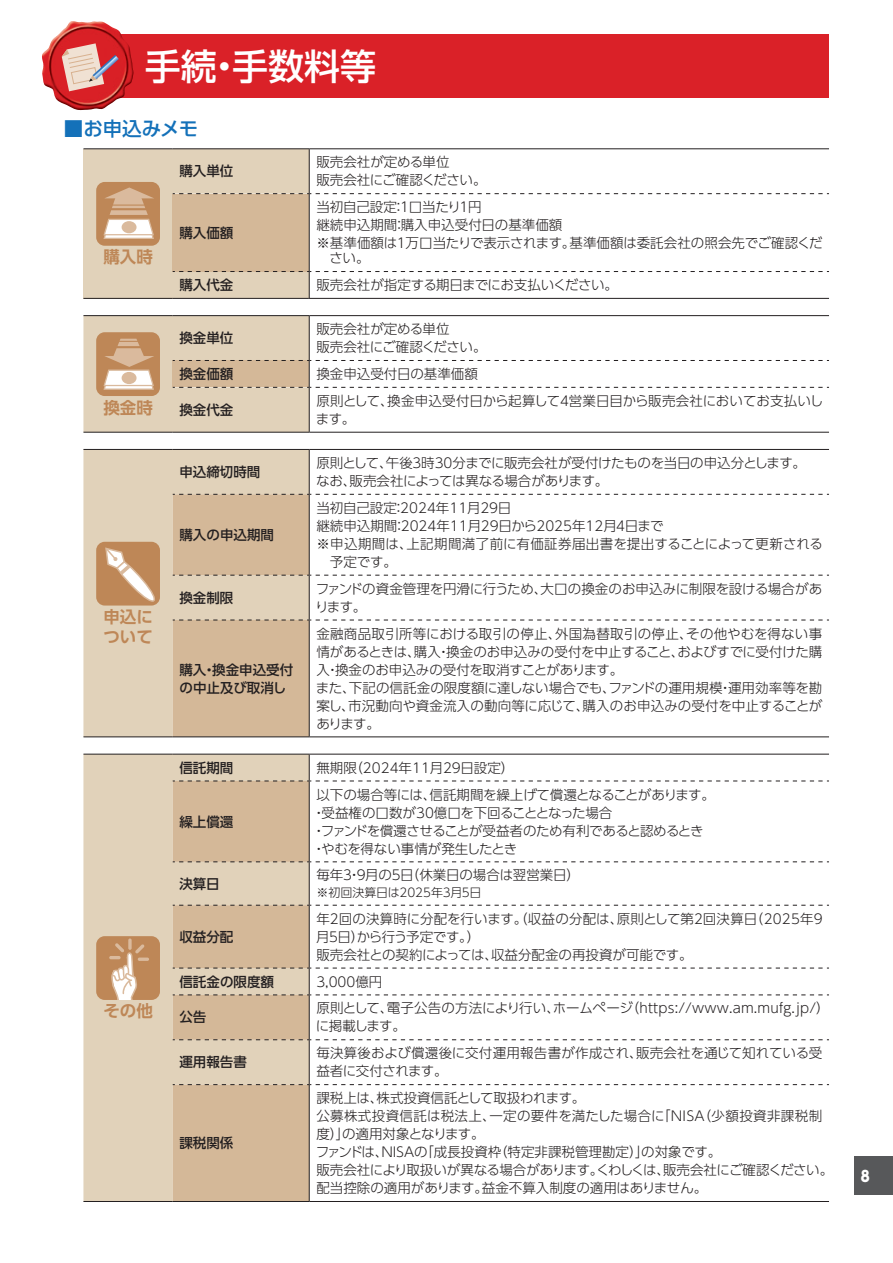
<style>
.page{position:relative;width:893px;height:1263px;background:#fff}
.page>*{position:absolute;margin:0;border:0;box-sizing:border-box;transform-origin:0 0}
.t1{font:500 36px "UD Shin Go Pro";color:#fff}
.t2{font:500 19.5px "UD Shin Go Pro";letter-spacing:-.005em;color:#1471b9}
.t3{font:700 16.5px/19.5px "UD Shin Go Pro De";color:#be8757}
.t4{font:800 15px "UD Shin Go Pro";color:#fff;scale:.9 1}
.t5{font:300 13.5px/18px "UD Shin Go Pro";color:#231f20}
.t6{font:300 13.5px/18px "UD Shin Go Pro";letter-spacing:-.02em;color:#231f20}
.t7{font:500 13.5px/18px "UD Shin Go Pro";color:#231f20}
.t8{font:300 13.5px/18px "UD Shin Go Pro";letter-spacing:-.025em;color:#231f20}
.t9{font:300 13.5px "UD Shin Go Pro";letter-spacing:.02em;color:#231f20}
.t10{font:300 12px "UD Shin Go Pro";letter-spacing:-.01em;color:#231f20}
</style>
<div class="page">
<div style="left:855px;top:1157px;width:38px;height:38px;background:#57585a"></div>
<div style="left:83px;top:149px;width:90px;height:149px;background:#e1d2ba"></div>
<hr style="left:83px;top:148px;width:90px;height:1px;background:#231f20">
<hr style="left:83px;top:298px;width:90px;height:1px;background:#231f20">
<hr style="left:173px;top:148px;width:136px;height:1px;background:#231f20">
<hr style="left:309px;top:148px;width:520px;height:1px;background:#231f20">
<svg style="left:173px;top:149px;width:656px;height:149px"></svg>
<hr style="left:173px;top:298px;width:136px;height:1px;background:#231f20">
<hr style="left:309px;top:298px;width:520px;height:1px;background:#231f20">
<div style="left:96px;top:182px;width:64px;height:64px;background:#be8757;border-radius:9px"></div>
<svg style="left:103px;top:187px;width:51px;height:52px"></svg>
<hr style="left:83px;top:315px;width:90px;height:1px;background:#231f20">
<hr style="left:83px;top:432px;width:90px;height:1px;background:#231f20">
<hr style="left:173px;top:315px;width:136px;height:1px;background:#231f20">
<hr style="left:309px;top:315px;width:520px;height:1px;background:#231f20">
<hr style="left:173px;top:432px;width:136px;height:1px;background:#231f20">
<hr style="left:309px;top:432px;width:520px;height:1px;background:#231f20">
<svg style="left:83px;top:316px;width:746px;height:116px"></svg>
<div style="left:83px;top:450px;width:226px;height:286px;background:#e1d2ba"></div>
<hr style="left:83px;top:736px;width:90px;height:1px;background:#231f20">
<hr style="left:309px;top:450px;width:1px;height:44px;background:#231f20">
<svg style="left:173px;top:494px;width:656px;height:243px"></svg>
<hr style="left:83px;top:449px;width:90px;height:1px;background:#231f20">
<hr style="left:173px;top:449px;width:136px;height:1px;background:#231f20">
<hr style="left:309px;top:449px;width:520px;height:1px;background:#231f20">
<div style="left:96px;top:542px;width:64px;height:63px;background:#be8757;border-radius:9px"></div>
<svg style="left:104px;top:546px;width:56px;height:63px"></svg>
<svg style="left:83px;top:755px;width:90px;height:446px;background:#e2d3bc"></svg>
<svg style="left:173px;top:782px;width:136px;height:419px;background:#d6bd9f"></svg>
<hr style="left:83px;top:754px;width:90px;height:1px;background:#231f20">
<hr style="left:309px;top:781px;width:1px;height:80px;background:#231f20">
<hr style="left:309px;top:862px;width:1px;height:43px;background:#231f20">
<hr style="left:309px;top:905px;width:1px;height:63px;background:#231f20">
<hr style="left:309px;top:995px;width:1px;height:44px;background:#231f20">
<hr style="left:309px;top:1040px;width:1px;height:44px;background:#231f20">
<hr style="left:309px;top:1085px;width:1px;height:116px;background:#231f20">
<hr style="left:173px;top:1201px;width:136px;height:1px;background:#231f20">
<hr style="left:309px;top:1201px;width:520px;height:1px;background:#231f20">
<hr style="left:83px;top:1201px;width:90px;height:1px;background:#231f20">
<svg style="left:173px;top:754px;width:656px;height:28px"></svg>
<svg style="left:173px;top:861px;width:656px;height:1px"></svg>
<svg style="left:173px;top:905px;width:656px;height:1px"></svg>
<svg style="left:173px;top:968px;width:656px;height:27px"></svg>
<svg style="left:173px;top:1039px;width:656px;height:1px"></svg>
<svg style="left:173px;top:1084px;width:656px;height:1px"></svg>
<div style="left:96px;top:936px;width:64px;height:64px;background:#be8757;border-radius:9px"></div>
<svg style="left:128px;top:938px;width:4px;height:12px"></svg>
<svg style="left:109px;top:943px;width:35px;height:57px"></svg>
<svg style="left:138px;top:957px;width:11px;height:4px"></svg>
<div style="left:83px;top:34px;width:740px;height:64px;background:#da2128"></div>
<hr style="left:825px;top:34px;width:4px;height:64px;background:#da2128">
<img style="left:42px;top:21px;width:92px;height:90px">
<svg style="left:62px;top:43px;width:57px;height:48px"></svg>
<h1 class="t1" style="left:145px;top:37px;width:233px">手続・手数料等</h1>
<h2 class="t2" style="left:64px;top:112px;width:136px">■お申込みメモ</h2>
<p class="t3" style="left:103px;top:247px;width:51px">購入時</p>
<p class="t3" style="left:103px;top:397px;width:51px">換金時</p>
<p class="t3" style="left:103px;top:607px;width:51px">申込について</p>
<p class="t3" style="left:103px;top:1001px;width:51px">その他</p>
<p class="t7" style="left:179px;top:162px;width:55px">購入単位</p>
<p class="t5" style="left:316px;top:153px;width:172px">販売会社が定める単位<br>販売会社にご確認ください。</p>
<p class="t7" style="left:179px;top:223px;width:55px">購入価額</p>
<p class="t5" style="left:316px;top:198px;width:508px">当初自己設定：１口当たり１円<br>継続申込期間：購入申込受付日の基準価額<br>※基準価額は１万口当たりで表示されます。基準価額は委託会社の照会先でご確認くだ</p>
<p class="t5" style="left:330px;top:249px;width:42px">さい。</p>
<p class="t7" style="left:179px;top:276px;width:55px">購入代金</p>
<p class="t6" style="left:316px;top:275px;width:303px">販売会社が指定する期日までにお支払いください。</p>
<p class="t7" style="left:179px;top:329px;width:55px">換金単位</p>
<p class="t5" style="left:316px;top:320px;width:172px">販売会社が定める単位<br>販売会社にご確認ください。</p>
<p class="t7" style="left:179px;top:364px;width:55px">換金価額</p>
<p class="t5" style="left:316px;top:364px;width:163px">換金申込受付日の基準価額</p>
<p class="t7" style="left:179px;top:400px;width:55px">換金代金</p>
<p class="t5" style="left:316px;top:391px;width:509px">原則として、換金申込受付日から起算して４営業日目から販売会社においてお支払いします。</p>
<p class="t7" style="left:179px;top:462px;width:82px">申込締切時間</p>
<p class="t8" style="left:316px;top:453px;width:491px">原則として、午後３時30分までに販売会社が受付けたものを当日の申込分とします。なお、販売会社によっては異なる場合があります。</p>
<p class="t7" style="left:179px;top:525px;width:96px">購入の申込期間</p>
<p class="t5" style="left:316px;top:498px;width:197px">当初自己設定：2024年11月29日</p>
<p class="t5" style="left:316px;top:516px;width:349px">継続申込期間：2024年11月29日から2025年12月４日まで</p>
<p class="t9" style="left:316px;top:533px;width:508px">※申込期間は、上記期間満了前に有価証券届出書を提出することによって更新される</p>
<p class="t5" style="left:330px;top:552px;width:69px">予定です。</p>
<p class="t7" style="left:179px;top:588px;width:55px">換金制限</p>
<p class="t5" style="left:315px;top:579px;width:509px">ファンドの資金管理を円滑に行うため、大口の換金のお申込みに制限を設ける場合があります。</p>
<p class="t7" style="left:179px;top:660px;width:115px">購入・換金申込受付の中止及び取消し</p>
<p class="t5" style="left:316px;top:624px;width:508px">金融商品取引所等における取引の停止、外国為替取引の停止、その他やむを得ない事情があるときは、購入・換金のお申込みの受付を中止すること、およびすでに受付けた購入・換金のお申込みの受付を取消すことがあります。<br>また、下記の信託金の限度額に達しない場合でも、ファンドの運用規模・運用効率等を勘案し、市況動向や資金流入の動向等に応じて、購入のお申込みの受付を中止することがあります。</p>
<p class="t7" style="left:179px;top:758px;width:55px">信託期間</p>
<p class="t5" style="left:316px;top:758px;width:200px">無期限（2024年11月29日設定）</p>
<p class="t7" style="left:179px;top:812px;width:55px">繰上償還</p>
<p class="t7" style="left:179px;top:874px;width:42px">決算日</p>
<p class="t7" style="left:179px;top:927px;width:55px">収益分配</p>
<p class="t6" style="left:312px;top:785px;width:404px;text-indent:4px">以下の場合等には、信託期間を繰上げて償還となることがあります。・受益権の口数が30億口を下回ることとなった場合<br>・ファンドを償還させることが受益者のため有利であると認めるとき・やむを得ない事情が発生したとき</p>
<p class="t6" style="left:316px;top:866px;width:265px">毎年３・９月の５日（休業日の場合は翌営業日）</p>
<p class="t10" style="left:316px;top:883px;width:167px">※初回決算日は2025年３月５日</p>
<p class="t5" style="left:316px;top:909px;width:510px">年２回の決算時に分配を行います。（収益の分配は、原則として第２回決算日（2025年９月５日）から行う予定です。）<br>販売会社との契約によっては、収益分配金の再投資が可能です。</p>
<p class="t7" style="left:179px;top:972px;width:96px">信託金の限度額</p>
<p class="t5" style="left:316px;top:972px;width:68px">3,000億円</p>
<p class="t7" style="left:179px;top:1008px;width:28px">公告</p>
<p class="t5" style="left:316px;top:999px;width:515px">原則として、電子公告の方法により行い、ホームページ（https://www.am.mufg.jp/）に掲載します。</p>
<p class="t7" style="left:179px;top:1053px;width:69px">運用報告書</p>
<p class="t5" style="left:316px;top:1044px;width:507px">毎決算後および償還後に交付運用報告書が作成され、販売会社を通じて知れている受益者に交付されます。</p>
<p class="t7" style="left:179px;top:1134px;width:55px">課税関係</p>
<p class="t5" style="left:316px;top:1088px;width:519px">課税上は、株式投資信託として取扱われます。<br>公募株式投資信託は税法上、一定の要件を満たした場合に「ＮＩＳＡ（少額投資非課税制度）」の適用対象となります。<br>ファンドは、ＮＩＳＡの「成長投資枠（特定非課税管理勘定）」の対象です。<br>販売会社により取扱いが異なる場合があります。くわしくは、販売会社にご確認ください。配当控除の適用があります。益金不算入制度の適用はありません。</p>
<p class="t4" style="left:861px;top:1163px;width:11px">8</p>
</div>
